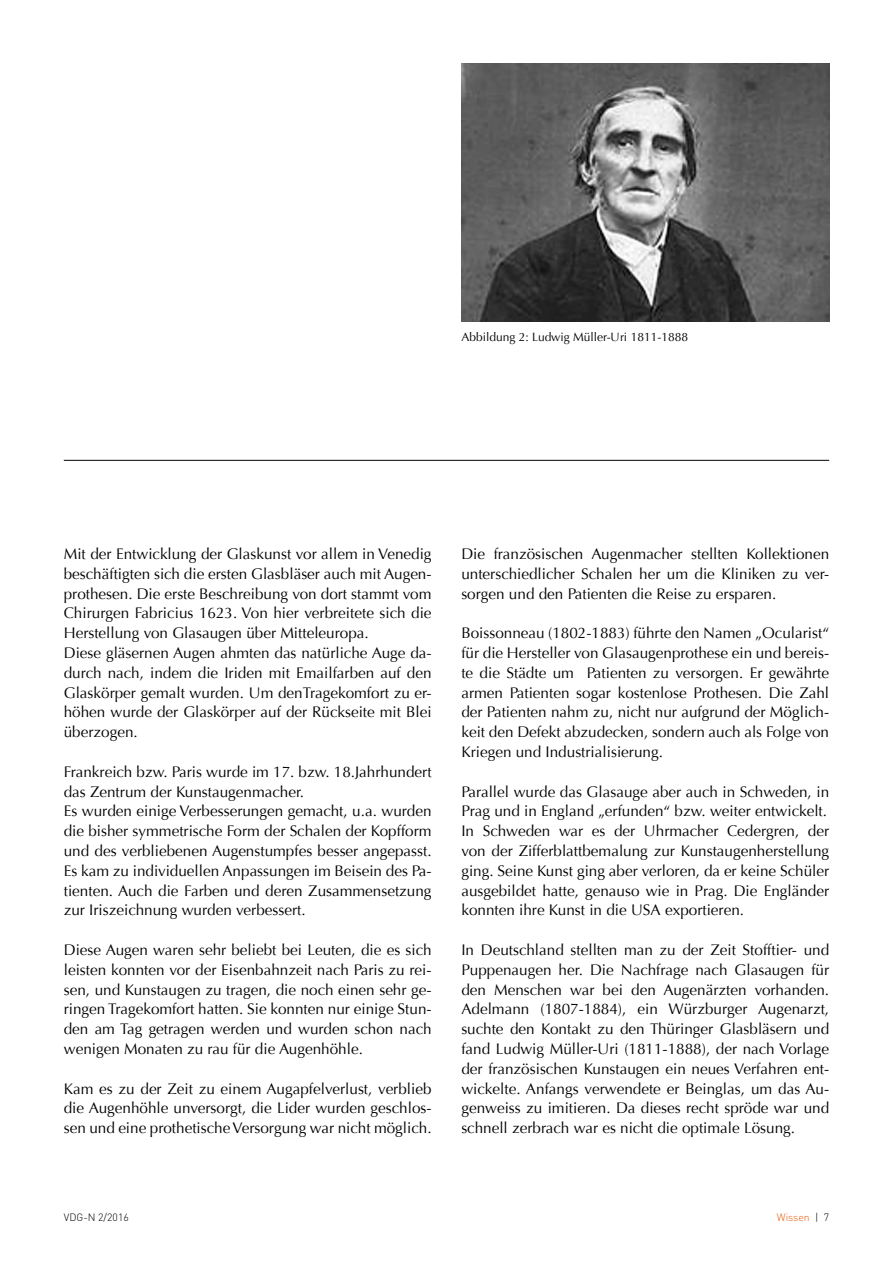
<style>
.page{position:relative;width:893px;height:1263px;background:#fff}
.page>*{position:absolute;margin:0;border:0;box-sizing:border-box;transform-origin:0 0}
.t1{font:15.3px/19.8px "Optima";color:#000;text-align:justify}
.t2{font:12px "Optima";color:#000}
.t3{font:300 10.5px "DIN";color:#000}
.t4{font:300 10.5px "DIN";color:#ea5a06}
.s1{color:#000}
</style>
<div class="page">
<hr style="left:64px;top:460px;width:765px;height:1px;background:#000">
<img style="left:461px;top:64px;width:368px;height:257px">
<p class="t2" style="left:461px;top:330px;width:228px">Abbildung 2: Ludwig Müller-Uri 1811-1888</p>
<p class="t1" style="left:64px;top:544px;width:369px;text-align:left">Mit der Entwicklung der Glaskunst vor allem in Venedig beschäftigten sich die ersten Glasbläser auch mit Augen&shy;prothesen. Die erste Beschreibung von dort stammt vom Chirurgen Fabricius 1623. Von hier verbreitete sich die Herstellung von Glasaugen über Mitteleuropa.<br>Diese gläsernen Augen ahmten das natürliche Auge da&shy;durch nach, indem die Iriden mit Emailfarben auf den Glaskörper gemalt wurden. Um denTragekomfort zu er&shy;höhen wurde der Glaskörper auf der Rückseite mit Blei überzogen.</p>
<p class="t1" style="left:64px;top:762px;width:369px;text-align:left">Frankreich bzw. Paris wurde im 17. bzw. 18.Jahrhundert das Zentrum der Kunstaugenmacher.<br>Es wurden einige Verbesserungen gemacht, u.a. wurden die bisher symmetrische Form der Schalen der Kopfform und des verbliebenen Augenstumpfes besser angepasst.<br>Es kam zu individuellen Anpassungen im Beisein des Pa&shy;tienten. Auch die Farben und deren Zusammensetzung zur Iriszeichnung wurden verbessert.</p>
<p class="t1" style="left:64px;top:940px;width:369px">Diese Augen waren sehr beliebt bei Leuten, die es sich leisten konnten vor der Eisenbahnzeit nach Paris zu rei&shy;sen, und Kunstaugen zu tragen, die noch einen sehr ge&shy;ringen Tragekomfort hatten. Sie konnten nur einige Stun&shy;den am Tag getragen werden und wurden schon nach wenigen Monaten zu rau für die Augenhöhle.</p>
<p class="t1" style="left:64px;top:1079px;width:369px">Kam es zu der Zeit zu einem Augapfelverlust, verblieb die Augenhöhle unversorgt, die Lider wurden geschlos&shy;sen und eine prothetische Versorgung war nicht möglich.</p>
<p class="t1" style="left:461px;top:544px;width:369px">Die französischen Augenmacher stellten Kollektionen unterschiedlicher Schalen her um die Kliniken zu ver&shy;sorgen und den Patienten die Reise zu ersparen.</p>
<p class="t1" style="left:461px;top:623px;width:369px">Boissonneau (1802-1883) führte den Namen „Ocularist“ für die Hersteller von Glasaugenprothese ein und bereis&shy;te die Städte um Patienten zu versorgen. Er gewährte armen Patienten sogar kostenlose Prothesen. Die Zahl der Patienten nahm zu, nicht nur aufgrund der Möglich&shy;keit den Defekt abzudecken, sondern auch als Folge von Kriegen und Industrialisierung.</p>
<p class="t1" style="left:461px;top:782px;width:369px;text-align:left">Parallel wurde das Glasauge aber auch in Schweden, in Prag und in England „erfunden“ bzw. weiter entwickelt.<br>In Schweden war es der Uhrmacher Cedergren, der von der Zifferblattbemalung zur Kunstaugenherstellung ging. Seine Kunst ging aber verloren, da er keine Schüler ausgebildet hatte, genauso wie in Prag. Die Engländer konnten ihre Kunst in die USA exportieren.</p>
<p class="t1" style="left:461px;top:940px;width:369px">In Deutschland stellten man zu der Zeit Stofftier- und Puppenaugen her. Die Nachfrage nach Glasaugen für den Menschen war bei den Augenärzten vorhanden.<br>Adelmann (1807-1884), ein Würzburger Augenarzt, suchte den Kontakt zu den Thüringer Glasbläsern und fand Ludwig Müller-Uri (1811-1888), der nach Vorlage der französischen Kunstaugen ein neues Verfahren ent&shy;wickelte. Anfangs verwendete er Beinglas, um das Au&shy;genweiss zu imitieren. Da dieses recht spröde war und schnell zerbrach war es nicht die optimale Lösung.</p>
<p class="t3" style="left:64px;top:1211px;width:67px">VDG-N 2/2016</p>
<p class="t4" style="left:777px;top:1211px;width:54px">Wissen <span class="s1">| 7</span></p>
</div>
